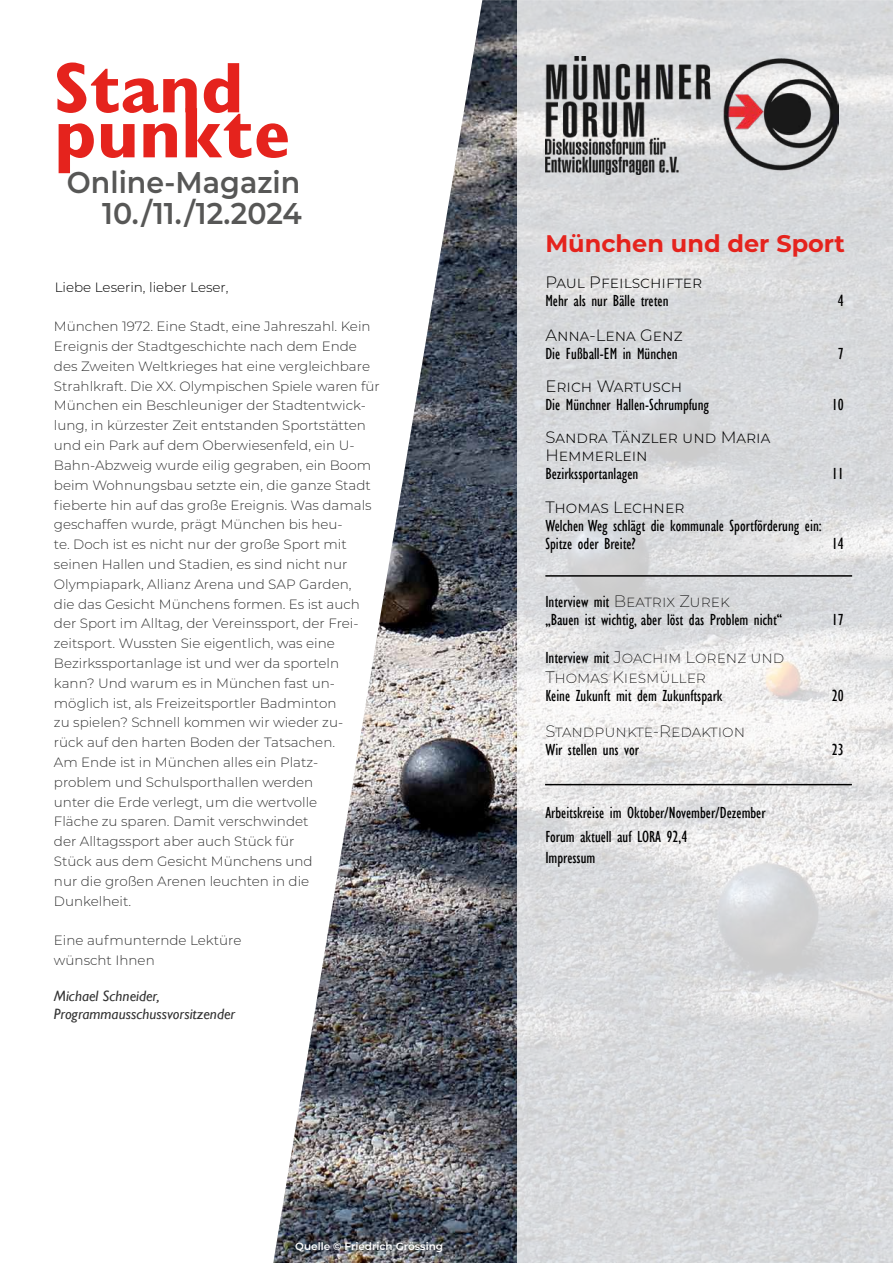
<style>
.page{position:relative;width:893px;height:1263px;background:#fff}
.page>*{position:absolute;margin:0;border:0;box-sizing:border-box;transform-origin:0 0}
.t1{font:700 condensed 72px "Gill Sans";color:#e5231d;scale:1.1 1}
.t2{font:600 30px "Montserrat";color:#575756;scale:.95 1}
.t3{font:700 24px "Montserrat";color:#e5231d}
.t4{font:condensed 16.5px/18px "Gill Sans";color:#000}
.t5{font:300 16.5px/18px "Montserrat";color:#000}
.t6{font:200 16.5px/19.8px "Montserrat";color:#000}
.t7{font:italic 15px/18px "Gill Sans";color:#000}
.t8{font:300 13.5px/19.8px "Montserrat";color:#000}
.t9{font:600 10.5px "Montserrat";color:#fff}
.s1{font-family:"Montserrat";font-weight:200;font-stretch:normal}
.s2{font-family:"Gill Sans";font-weight:400;font-stretch:condensed}
</style>
<div class="page">
<img style="left:273px;top:0;width:244px;height:1263px">
<svg style="left:517px;top:0;width:376px;height:1263px;background:#dcdddf"></svg>
<img style="left:545px;top:57px;width:294px;height:117px">
<hr style="left:545px;top:784px;width:307px;height:1px;background:#000">
<hr style="left:545px;top:575px;width:307px;height:2px;background:#000">
<h1 class="t1" style="left:54px;top:45px;width:174px">Stand</h1>
<h1 class="t1" style="left:54px;top:90px;width:217px">punkte</h1>
<h2 class="t2" style="left:102px;top:192px;width:212px">10./11./12.2024</h2>
<h2 class="t2" style="left:67px;top:161px;width:247px">Online-Magazin</h2>
<p class="t8" style="left:55px;top:276px;width:175px">Liebe Leserin, lieber Leser,</p>
<p class="t8" style="left:54px;top:316px;width:327px">München 1972. Eine Stadt, eine Jahreszahl. Kein Ereignis der Stadtgeschichte nach dem Ende des Zweiten Weltkrieges hat eine vergleichbare Strahlkraft. Die XX. Olympischen Spiele waren für München ein Beschleuniger der Stadtentwick&shy;lung, in kürzester Zeit entstanden Sportstätten und ein Park auf dem Oberwiesenfeld, ein U-Bahn-Abzweig wurde eilig gegraben, ein Boom beim Wohnungsbau setzte ein, die ganze Stadt fieberte hin auf das große Ereignis. Was damals geschaffen wurde, prägt München bis heu-<br>te. Doch ist es nicht nur der große Sport mit seinen Hallen und Stadien, es sind nicht nur Olympiapark, Allianz Arena und SAP Garden,<br>die das Gesicht Münchens formen. Es ist auch der Sport im Alltag, der Vereinssport, der Frei&shy;zeitsport. Wussten Sie eigentlich, was eine Bezirkssportanlage ist und wer da sporteln kann? Und warum es in München fast un&shy;möglich ist, als Freizeitsportler Badminton<br>zu spielen? Schnell kommen wir wieder zu-<br>rück auf den harten Boden der Tatsachen.<br>Am Ende ist in München alles ein Platz-<br>problem und Schulsporthallen werden<br>unter die Erde verlegt, um die wertvolle<br>Fläche zu sparen. Damit verschwindet<br>der Alltagssport aber auch Stück für<br>Stück aus dem Gesicht Münchens und<br>nur die großen Arenen leuchten in die Dunkelheit.</p>
<p class="t8" style="left:54px;top:930px;width:189px">Eine aufmunternde Lektüre wünscht Ihnen</p>
<p class="t7" style="left:54px;top:987px;width:183px">Michael Schneider,<br>Programmausschussvorsitzender</p>
<p class="t9" style="left:295px;top:1239px;width:150px">Quelle © Friedrich Grössing</p>
<h3 class="t3" style="left:545px;top:226px;width:301px">München und der Sport</h3>
<p class="t5" style="left:545px;top:272px;width:158px">Paul Pfeilschifter</p>
<p class="t4" style="left:545px;top:291px;width:125px">Mehr als nur Bälle treten</p>
<p class="t4" style="left:838px;top:291px;width:8px">4</p>
<p class="t5" style="left:545px;top:325px;width:139px">Anna-Lena Genz</p>
<p class="t4" style="left:545px;top:344px;width:134px">Die Fußball-EM in München</p>
<p class="t4" style="left:838px;top:344px;width:8px">7</p>
<p class="t5" style="left:545px;top:376px;width:138px">Erich Wartusch</p>
<p class="t4" style="left:545px;top:395px;width:165px">Die Münchner Hallen-Schrumpfung</p>
<p class="t4" style="left:832px;top:395px;width:14px">10</p>
<p class="t5" style="left:545px;top:427px;width:227px">Sandra Tänzler und Maria<br>Hemmerlein</p>
<p class="t4" style="left:545px;top:464px;width:95px">Bezirkssportanlagen</p>
<p class="t4" style="left:832px;top:464px;width:14px">11</p>
<p class="t5" style="left:545px;top:498px;width:141px">Thomas Lechner</p>
<p class="t4" style="left:545px;top:517px;width:278px">Welchen Weg schlägt die kommunale Sportförderung ein:<br>Spitze oder Breite?</p>
<p class="t4" style="left:832px;top:535px;width:14px">14</p>
<p class="t4" style="left:545px;top:593px;width:238px">Interview mit <span class="s1">Beatrix Zurek<br></span>„Bauen ist wichtig, aber löst das Problem nicht“</p>
<p class="t4" style="left:832px;top:611px;width:14px">17</p>
<p class="t6" style="left:545px;top:647px;width:241px"><span class="s2">Interview mit</span> Joachim Lorenz und<br>Thomas Kiesmüller</p>
<p class="t4" style="left:545px;top:686px;width:179px">Keine Zukunft mit dem Zukunftspark</p>
<p class="t4" style="left:832px;top:686px;width:14px">20</p>
<p class="t6" style="left:545px;top:720px;width:201px">Standpunkte-Redaktion</p>
<p class="t4" style="left:545px;top:740px;width:95px">Wir stellen uns vor</p>
<p class="t4" style="left:832px;top:740px;width:14px">23</p>
<p class="t4" style="left:545px;top:800px;width:222px;line-height:24px">Arbeitskreise im Oktober/November/Dezember<br>Forum aktuell auf LORA 92,4</p>
<p class="t4" style="left:545px;top:848px;width:52px">Impressum</p>
</div>
